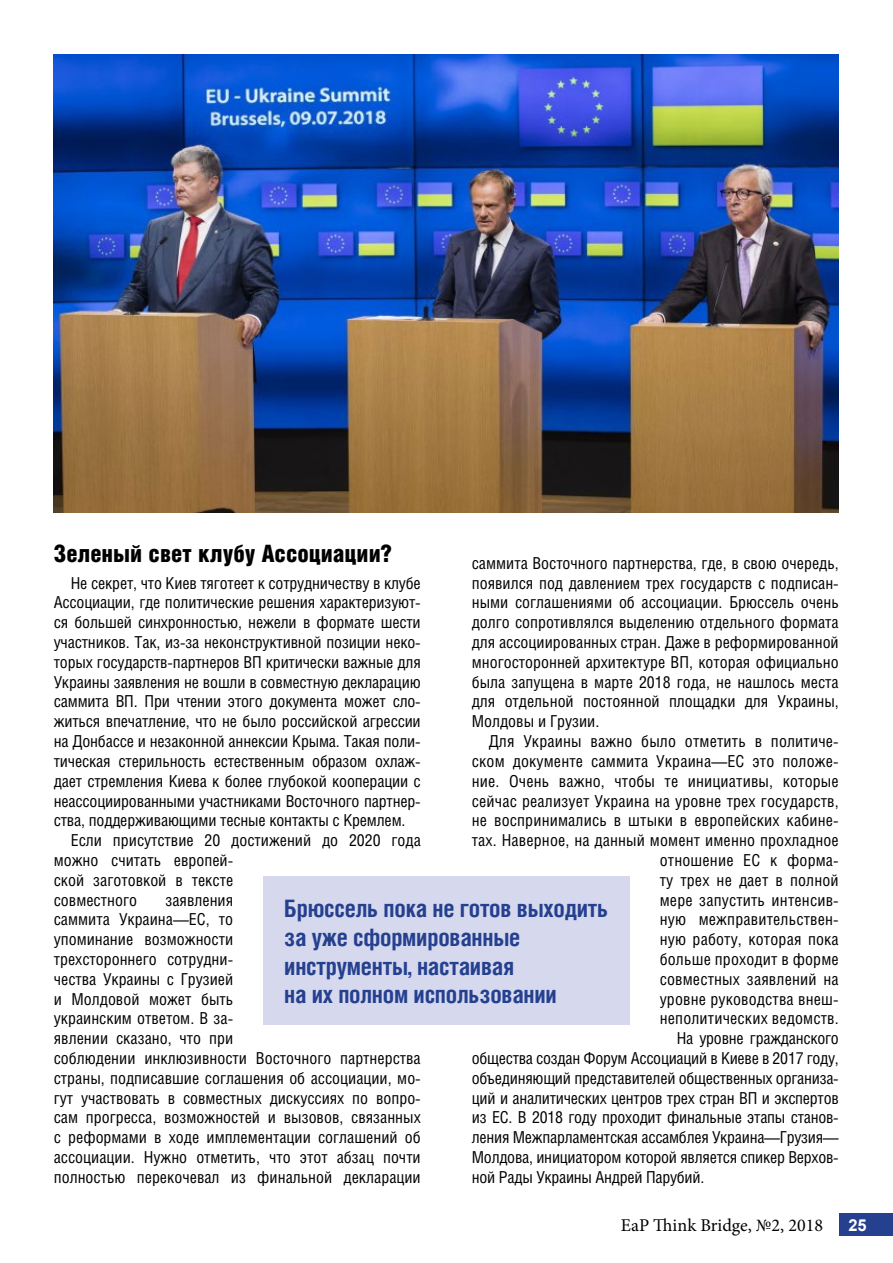
<style>
.page{position:relative;width:893px;height:1263px;background:#fff}
.page>*{position:absolute;margin:0;border:0;box-sizing:border-box;transform-origin:0 0}
.t1{font:700 24px/28.8px "Helios Cond";letter-spacing:-.01em;color:#25408f}
.t2{font:900 24px "Helios Cond";color:#000}
.t3{font:18px "Minion Pro";color:#000}
.t4{font:16.5px/19.8px "Helios Cond";color:#000}
.t5{font:700 16.5px "Arial";color:#fff}
</style>
<div class="page">
<div style="left:840px;top:1213px;width:53px;height:23px;background:#25408f"></div>
<div style="left:263px;top:876px;width:367px;height:149px;background:#d6d9ee"></div>
<img style="left:54px;top:54px;width:785px;height:458px">
<h1 class="t2" style="left:54px;top:539px;width:340px">Зеленый свет клубу Ассоциации?</h1>
<p class="t4" style="left:71px;top:573px;width:351px">Не секрет, что Киев тяготеет к сотрудничеству в клубе</p>
<p class="t4" style="left:54px;top:592px;width:368px">Ассоциации, где политические решения характеризуют-</p>
<p class="t4" style="left:54px;top:612px;width:368px">ся большей синхронностью, нежели в формате шести</p>
<p class="t4" style="left:54px;top:632px;width:368px">участников. Так, из-за неконструктивной позиции неко-</p>
<p class="t4" style="left:54px;top:652px;width:368px">торых государств-партнеров ВП критически важные для</p>
<p class="t4" style="left:54px;top:672px;width:368px">Украины заявления не вошли в совместную декларацию</p>
<p class="t4" style="left:54px;top:691px;width:368px">саммита ВП. При чтении этого документа может сло-</p>
<p class="t4" style="left:54px;top:711px;width:368px">житься впечатление, что не было российской агрессии</p>
<p class="t4" style="left:54px;top:731px;width:368px">на Донбассе и незаконной аннексии Крыма. Такая поли-</p>
<p class="t4" style="left:54px;top:751px;width:368px">тическая стерильность естественным образом охлаж-</p>
<p class="t4" style="left:54px;top:771px;width:368px">дает стремления Киева к более глубокой кооперации с</p>
<p class="t4" style="left:54px;top:790px;width:368px">неассоциированными участниками Восточного партнер-</p>
<p class="t4" style="left:54px;top:810px;width:353px">ства, поддерживающими тесные контакты с Кремлем.</p>
<p class="t4" style="left:71px;top:830px;width:351px">Если присутствие 20 достижений до 2020 года</p>
<p class="t4" style="left:54px;top:850px;width:181px">можно считать европей-</p>
<p class="t4" style="left:54px;top:870px;width:181px">ской заготовкой в тексте</p>
<p class="t4" style="left:54px;top:889px;width:85px">совместного</p>
<p class="t4" style="left:472px;top:553px;width:368px;text-align:justify">саммита Восточного партнерства, где, в свою очередь, появился под давлением трех государств с подписан&shy;ными соглашениями об ассоциации. Брюссель очень долго сопротивлялся выделению отдельного формата для ассоциированных стран. Даже в реформированной многосторонней архитектуре ВП, которая официально была запущена в марте 2018 года, не нашлось места для отдельной постоянной площадки для Украины, Молдовы и Грузии.</p>
<p class="t4" style="left:489px;top:731px;width:351px">Для Украины важно было отметить в политиче-</p>
<p class="t4" style="left:472px;top:751px;width:368px">ском документе саммита Украина—ЕС это положе-</p>
<p class="t4" style="left:472px;top:771px;width:368px">ние. Очень важно, чтобы те инициативы, которые</p>
<p class="t4" style="left:472px;top:790px;width:368px">сейчас реализует Украина на уровне трех государств,</p>
<p class="t4" style="left:472px;top:810px;width:368px">не воспринимались в штыки в европейских кабине-</p>
<p class="t4" style="left:472px;top:830px;width:368px">тах. Наверное, на данный момент именно прохладное</p>
<p class="t4" style="left:660px;top:850px;width:181px">отношение ЕС к форма-</p>
<p class="t4" style="left:660px;top:870px;width:181px">ту трех не дает в полной</p>
<p class="t4" style="left:660px;top:889px;width:181px">мере запустить интенсив-</p>
<p class="t4" style="left:660px;top:909px;width:181px">ную межправительствен-</p>
<p class="t4" style="left:660px;top:929px;width:181px">ную работу, которая пока</p>
<p class="t4" style="left:660px;top:949px;width:181px">больше проходит в форме</p>
<p class="t4" style="left:660px;top:969px;width:181px">совместных заявлений на</p>
<p class="t4" style="left:660px;top:988px;width:181px">уровне руководства внеш-</p>
<p class="t4" style="left:660px;top:1008px;width:181px">неполитических ведомств.</p>
<p class="t4" style="left:677px;top:1028px;width:164px">На уровне гражданского</p>
<p class="t4" style="left:472px;top:1048px;width:368px">общества создан Форум Ассоциаций в Киеве в 2017 году,</p>
<p class="t4" style="left:472px;top:1068px;width:368px">объединяющий представителей общественных организа-</p>
<p class="t4" style="left:472px;top:1087px;width:368px">ций и аналитических центров трех стран ВП и экспертов</p>
<p class="t4" style="left:472px;top:1107px;width:368px">из ЕС. В 2018 году проходит финальные этапы станов-</p>
<p class="t4" style="left:472px;top:1127px;width:368px">ления Межпарламентская ассамблея Украина—Грузия—</p>
<p class="t4" style="left:472px;top:1147px;width:368px">Молдова, инициатором которой является спикер Верхов-</p>
<p class="t4" style="left:472px;top:1167px;width:234px">ной Рады Украины Андрей Парубий.</p>
<p class="t4" style="left:54px;top:889px;width:368px;text-indent:112px">заявления<br>саммита Украина—ЕС, то<br>упоминание возможности<br>трехстороннего сотрудни-<br>чества Украины с Грузией<br>и Молдовой может быть<br>украинским ответом. В за-<br>явлении сказано, что при<br>соблюдении инклюзивности Восточного партнерства страны, подписавшие соглашения об ассоциации, мо&shy;гут участвовать в совместных дискуссиях по вопро&shy;сам прогресса, возможностей и вызовов, связанных с реформами в ходе имплементации соглашений об ассоциации. Нужно отметить, что этот абзац почти полностью перекочевал из финальной декларации</p>
<h1 class="t1" style="left:284px;top:893px;width:326px">Брюссель пока не готов выходить за уже сформированные инструменты, настаивая<br>на их полном использовании</h1>
<p class="t3" style="left:621px;top:1213px;width:204px">EaP Think Bridge, №2, 2018</p>
<p class="t5" style="left:848px;top:1214px;width:20px">25</p>
</div>
